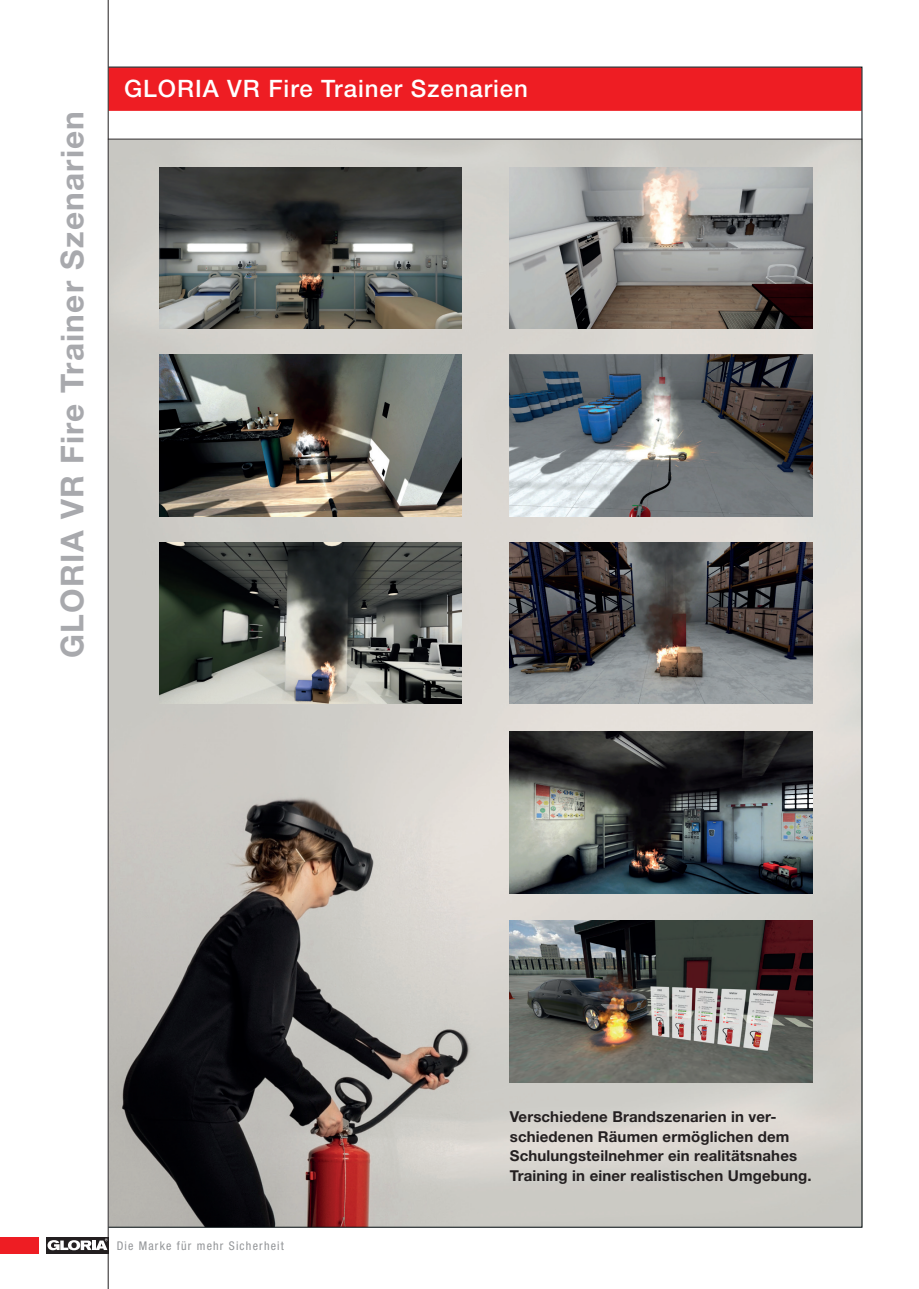
<style>
.page{position:relative;width:919px;height:1289px;background:#fff}
.page>*{position:absolute;margin:0;border:0;box-sizing:border-box;transform-origin:0 0}
.t1{font:700 31.5px "Helvetica Neue LT Pro";letter-spacing:.04em;color:#a8a9ad}
.t2{font:500 24px "Helvetica Neue LT Pro";letter-spacing:.04em;color:#fff}
.t3{font:700 15px/19.5px "Helvetica Neue LT Pro";letter-spacing:.01em;color:#231f20}
.t4{font:condensed 12px "Helvetica Neue LT Pro";letter-spacing:.1em;color:#939598}
</style>
<div class="page">
<img style="left:110px;top:140px;width:750px;height:1085px">
<div style="left:108px;top:67px;width:753px;height:44px;background:#ee1d23;border:2px solid #ee1d23"></div>
<div style="left:0;top:1237px;width:38px;height:16px;background:#ee1d23"></div>
<div style="left:46px;top:1237px;width:63px;height:16px;background:#231f20"></div>
<svg style="left:47px;top:1238px;width:61px;height:12px"></svg>
<hr style="left:108px;top:0;width:1px;height:1288px;background:#231f20">
<img style="left:159px;top:167px;width:302px;height:162px">
<img style="left:159px;top:355px;width:302px;height:161px">
<img style="left:510px;top:167px;width:302px;height:162px">
<img style="left:510px;top:355px;width:302px;height:161px">
<img style="left:159px;top:542px;width:302px;height:161px">
<img style="left:510px;top:542px;width:302px;height:161px">
<hr style="left:108px;top:139px;width:754px;height:1px;background:#231f20">
<img style="left:510px;top:731px;width:302px;height:162px">
<img style="left:510px;top:920px;width:302px;height:162px">
<h1 class="t1" style="left:53px;top:657px;width:548px;rotate:-90deg">GLORIA VR Fire Trainer Szenarien</h1>
<h2 class="t2" style="left:124px;top:74px;width:405px">GLORIA VR Fire Trainer Szenarien</h2>
<p class="t4" style="left:117px;top:1238px;width:169px">Die Marke für mehr Sicherheit</p>
<p class="t3" style="left:510px;top:1106px;width:303px">Verschiedene Brandszenarien in ver&shy;schiedenen Räumen ermöglichen dem Schulungsteilnehmer ein realitätsnahes Training in einer realistischen Umgebung.</p>
</div>
